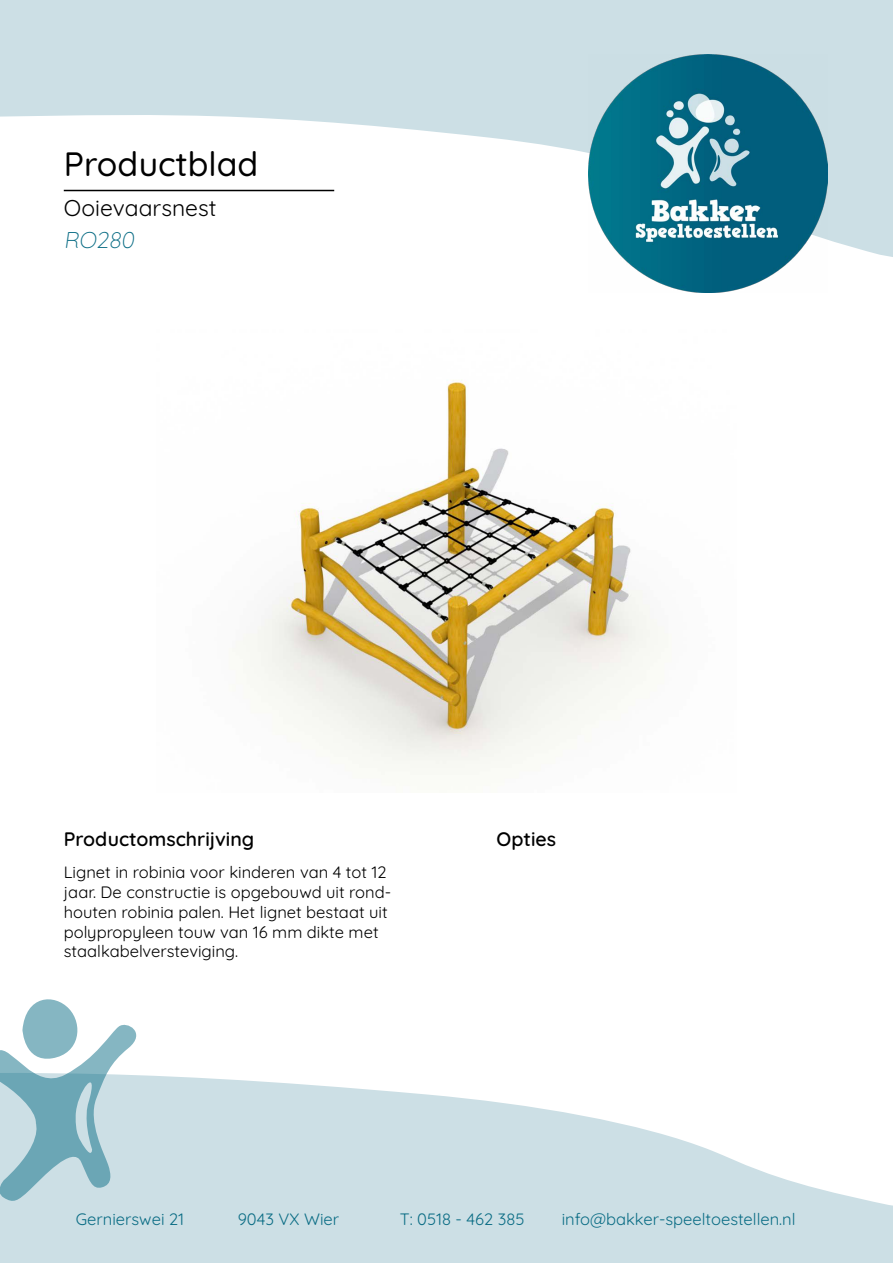
<style>
.page{position:relative;width:893px;height:1263px;background:#fff}
.page>*{position:absolute;margin:0;border:0;box-sizing:border-box;transform-origin:0 0}
.t1{font:500 33.75px "Quicksand";color:#000}
.t2{font:22.8px "Quicksand";color:#000}
.t3{font:300 22.8px "Quicksand";color:#0b6d85}
.t4{font:600 19.5px "Quicksand";color:#000}
.t5{font:16.5px/19.8px "Quicksand";color:#000}
.t6{font:16.5px "Quicksand";color:#0b6d85}
</style>
<div class="page">
<svg style="left:0;top:0;width:893px;height:257px;fill:#ccdfe5"></svg>
<img style="left:589px;top:54px;width:238px;height:238px">
<svg style="left:0;top:1075px;width:893px;height:188px;fill:#ccdfe5"></svg>
<svg style="left:0;top:999px;width:136px;height:202px"></svg>
<hr style="left:64px;top:190px;width:270px;height:1px;background:#000">
<img style="left:232px;top:380px;width:436px;height:395px">
<h1 class="t1" style="left:64px;top:138px;width:196px">Productblad</h1>
<h2 class="t2" style="left:64px;top:191px;width:154px">Ooievaarsnest</h2>
<h2 class="t3" style="left:64px;top:222px;width:76px">RO280</h2>
<p class="t4" style="left:64px;top:823px;width:192px">Productomschrijving</p>
<p class="t4" style="left:497px;top:823px;width:61px">Opties</p>
<p class="t5" style="left:64px;top:861px;width:329px">Lignet in robinia voor kinderen van 4 tot 12 jaar. De constructie is opgebouwd uit rond&shy;houten robinia palen. Het lignet bestaat uit polypropyleen touw van 16 mm dikte met staalkabelversteviging.</p>
<p class="t6" style="left:76px;top:1207px;width:110px">Gernierswei 21</p>
<p class="t6" style="left:238px;top:1207px;width:103px">9043 VX Wier</p>
<p class="t6" style="left:400px;top:1207px;width:126px">T: 0518 - 462 385</p>
<p class="t6" style="left:562px;top:1207px;width:235px">info@bakker-speeltoestellen.nl</p>
</div>
